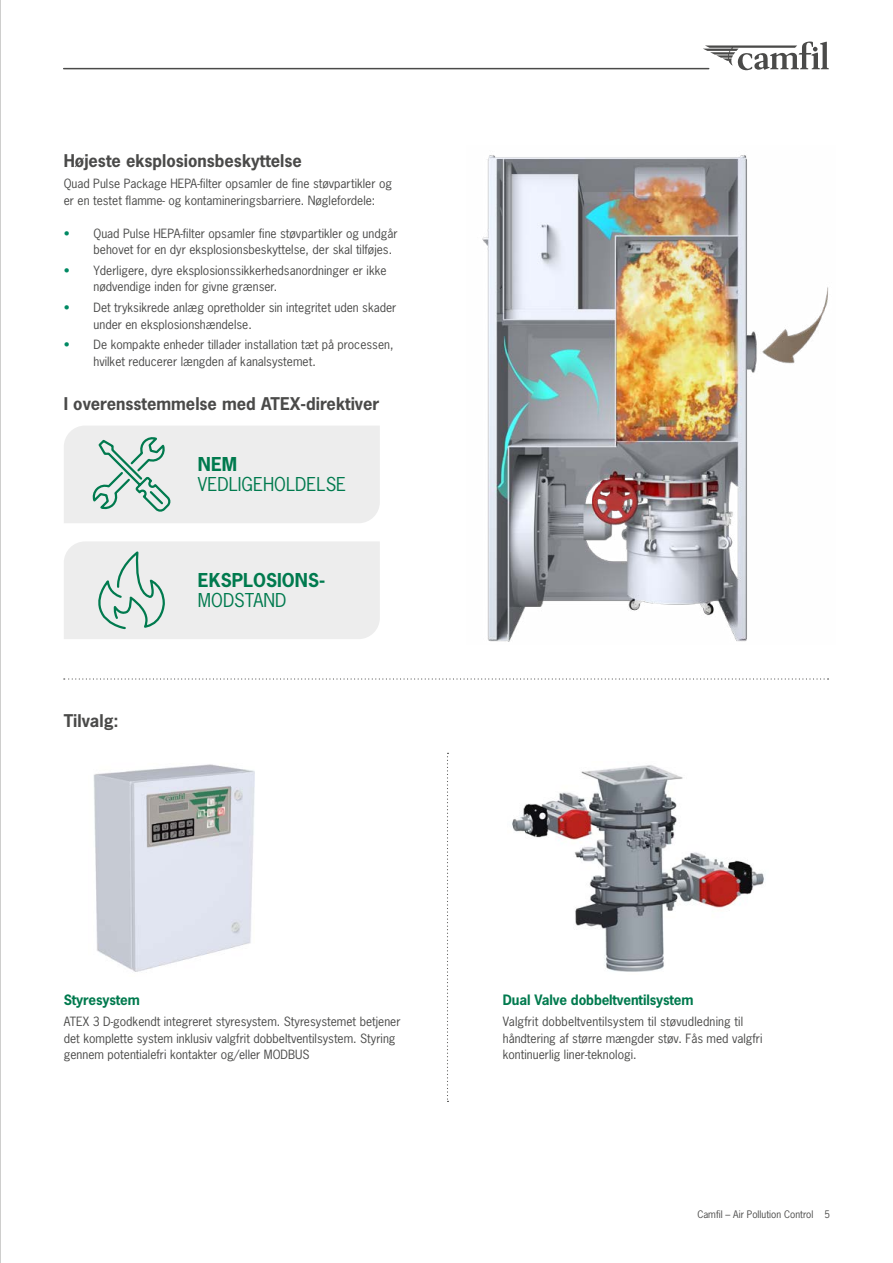
<style>
.page{position:relative;width:893px;height:1263px;background:#fff}
.page>*{position:absolute;margin:0;border:0;box-sizing:border-box;transform-origin:0 0}
.t1{font:18px "News Gothic Std";color:#007a4e}
.t2{font:700 18px "News Gothic Std";color:#007a4e}
.t3{font:700 16.5px "News Gothic Std";color:#4a4a49}
.t4{font:700 13.5px "News Gothic Std";letter-spacing:-.01em;color:#007a4e}
.t5{font:12px/16.5px "News Gothic Std";color:#4a4a49}
.t6{font:9.75px "News Gothic Std";color:#4a4a49}
.s1{color:#008963}
</style>
<div class="page">
<hr style="left:64px;top:68px;width:645px;height:1px;background:#4a4a49">
<svg style="left:703px;top:42px;width:126px;height:28px"></svg>
<img style="left:482px;top:155px;width:347px;height:487px">
<svg style="left:64px;top:426px;width:316px;height:213px;background:#e8ebea"></svg>
<svg style="left:64px;top:678px;width:764px;height:1px"></svg>
<img style="left:512px;top:765px;width:252px;height:207px">
<img style="left:93px;top:764px;width:162px;height:208px">
<svg style="left:447px;top:753px;width:1px;height:349px"></svg>
<hr style="left:0;top:0;width:1px;height:1263px;background:#9d9d9c">
<h2 class="t3" style="left:64px;top:150px;width:240px">Højeste eksplosionsbeskyttelse</h2>
<p class="t5" style="left:64px;top:175px;width:330px">Quad Pulse Package HEPA-filter opsamler de fine støvpartikler og er en testet flamme- og kontamineringsbarriere. Nøglefordele:</p>
<p class="t5" style="left:94px;top:225px;width:305px;text-indent:-30px"><span class="s1">•</span> Quad Pulse HEPA-filter opsamler fine støvpartikler og undgår behovet for en dyr eksplosionsbeskyttelse, der skal tilføjes.</p>
<p class="t5" style="left:94px;top:262px;width:295px;text-indent:-30px"><span class="s1">•</span> Yderligere, dyre eksplosionssikkerhedsanordninger er ikke nødvendige inden for givne grænser.</p>
<p class="t5" style="left:94px;top:299px;width:304px;text-indent:-30px"><span class="s1">•</span> Det tryksikrede anlæg opretholder sin integritet uden skader under en eksplosionshændelse.</p>
<p class="t5" style="left:94px;top:337px;width:301px;text-indent:-30px"><span class="s1">•</span> De kompakte enheder tillader installation tæt på processen, hvilket reducerer længden af kanalsystemet.</p>
<h2 class="t3" style="left:64px;top:393px;width:317px">I overensstemmelse med ATEX-direktiver</h2>
<h1 class="t2" style="left:198px;top:453px;width:41px">NEM</h1>
<h1 class="t1" style="left:198px;top:472px;width:150px">VEDLIGEHOLDELSE</h1>
<h2 class="t3" style="left:64px;top:710px;width:56px">Tilvalg:</h2>
<h1 class="t2" style="left:198px;top:568px;width:129px">EKSPLOSIONS-</h1>
<h1 class="t1" style="left:198px;top:588px;width:90px">MODSTAND</h1>
<p class="t4" style="left:64px;top:991px;width:78px">Styresystem</p>
<p class="t5" style="left:64px;top:1013px;width:338px">ATEX 3 D-godkendt integreret styresystem. Styresystemet betjener det komplette system inklusiv valgfrit dobbeltventilsystem. Styring gennem potentialefri kontakter og/eller MODBUS</p>
<p class="t4" style="left:503px;top:991px;width:192px">Dual Valve dobbeltventilsystem</p>
<p class="t5" style="left:503px;top:1013px;width:261px">Valgfrit dobbeltventilsystem til støvudledning til håndtering af større mængder støv. Fås med valgfri kontinuerlig liner-teknologi.</p>
<p class="t6" style="left:697px;top:1208px;width:134px">Camfil – Air Pollution Control 5</p>
</div>
